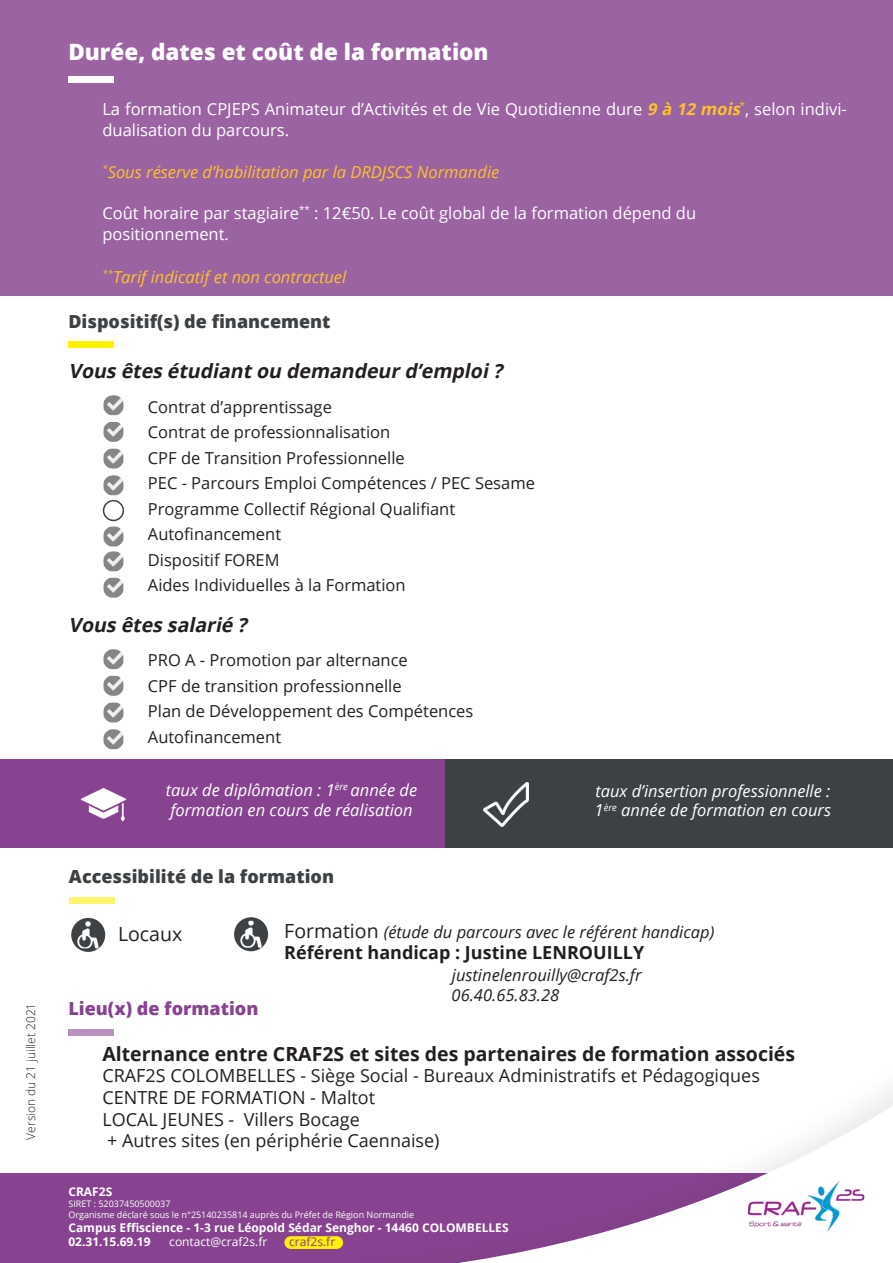
<style>
.page{position:relative;width:893px;height:1263px;background:#fff}
.page>*{position:absolute;margin:0;border:0;box-sizing:border-box;transform-origin:0 0}
.t1{font:800 22.5px "Open Sans";color:#fff}
.t2{font:700 19.5px "Open Sans";color:#231f20}
.t3{font:italic 700 19.5px "Open Sans";color:#231f20}
.t4{font:19.5px "Open Sans";color:#231f20}
.t5{font:18px/21.6px "Open Sans";color:#231f20}
.t6{font:800 18px "Open Sans";color:#3d4144}
.t7{font:700 18px "Open Sans";color:#231f20}
.t8{font:800 18px "Open Sans";color:#87438f}
.t9{font:16.5px/25.5px "Open Sans";color:#231f20}
.t10{font:16.5px/21px "Open Sans";color:#fff}
.t11{font:italic 16.5px/19.8px "Open Sans";color:#fff}
.t12{font:italic 16.5px/19.8px "Open Sans";color:#231f20}
.t13{font:italic 16.5px "Open Sans";color:#fec22a}
.t14{font:700 12px/14.4px "Open Sans";color:#fff}
.t15{font:300 12px "Open Sans";color:#231f20}
.t16{font:12px "Open Sans";color:#fff}
.t17{font:12px "Open Sans";color:#87438f}
.t18{font:10.5px "Open Sans";color:#231f20}
.t19{font:9px/10.8px "Open Sans";color:#fff}
.s1{font-weight:700;font-style:italic;color:#fec22a}
.s2{font-style:normal;font-size:19.5px}
</style>
<div class="page">
<hr style="left:0;top:384px;width:1px;height:317px;background:#87438f">
<div style="left:68px;top:341px;width:46px;height:6px;background:#fff101"></div>
<div style="left:0;top:1173px;width:893px;height:90px;background:#87438f"></div>
<svg style="left:287px;top:1092px;width:606px;height:171px"></svg>
<img style="left:748px;top:1181px;width:116px;height:51px">
<div style="left:284px;top:1236px;width:59px;height:13px;background:#fff101;border-radius:6px"></div>
<div style="left:0;top:0;width:893px;height:296px;background:#9b63a2"></div>
<div style="left:68px;top:1029px;width:46px;height:7px;background:#b992be"></div>
<img style="left:103px;top:395px;width:20px;height:20px">
<img style="left:103px;top:649px;width:20px;height:20px">
<img style="left:103px;top:422px;width:20px;height:20px">
<img style="left:103px;top:676px;width:20px;height:20px">
<img style="left:103px;top:449px;width:20px;height:20px">
<img style="left:103px;top:702px;width:20px;height:20px">
<img style="left:103px;top:475px;width:20px;height:20px">
<img style="left:103px;top:729px;width:20px;height:20px">
<img style="left:103px;top:526px;width:20px;height:20px">
<div style="left:68px;top:77px;width:46px;height:6px;background:#fff"></div>
<img style="left:103px;top:551px;width:20px;height:20px">
<img style="left:103px;top:578px;width:20px;height:20px">
<div style="left:103px;top:500px;width:21px;height:21px;border:2px solid #3d4144;border-radius:50%"></div>
<div style="left:0;top:759px;width:447px;height:89px;background:#87438f"></div>
<div style="left:446px;top:759px;width:447px;height:89px;background:#3d4144"></div>
<img style="left:81px;top:787px;width:45px;height:35px">
<img style="left:484px;top:782px;width:44px;height:45px">
<div style="left:69px;top:897px;width:45px;height:7px;background:#fff66c"></div>
<svg style="left:234px;top:917px;width:34px;height:34px"></svg>
<img style="left:238px;top:921px;width:27px;height:27px">
<svg style="left:71px;top:918px;width:34px;height:34px"></svg>
<img style="left:75px;top:921px;width:27px;height:27px">
<p class="t18" style="left:24px;top:1123px;width:139px;rotate:-90deg">Version du 20 octobre 2020</p>
<p class="t15" style="left:23px;top:1140px;width:138px;rotate:-90deg">Version du 21 juillet 2021</p>
<p class="t1" style="left:68px;top:35px;width:422px">Durée, dates et coût de la formation</p>
<p class="t10" style="left:102px;top:98px;width:746px">La formation CPJEPS Animateur d’Activités et de Vie Quotidienne dure <span class="s1">9 à 12 mois</span><sup>*</sup>, selon indivi&shy;dualisation du parcours.</p>
<p class="t13" style="left:102px;top:161px;width:398px"><sup>*</sup>Sous réserve d’habilitation par la DRDJSCS Normandie</p>
<p class="t10" style="left:102px;top:202px;width:595px">Coût horaire par stagiaire<sup>**</sup> : 12€50. Le coût global de la formation dépend du positionnement.</p>
<p class="t13" style="left:102px;top:266px;width:245px"><sup>**</sup>Tarif indicatif et non contractuel</p>
<p class="t6" style="left:68px;top:308px;width:264px">Dispositif(s) de financement</p>
<p class="t3" style="left:68px;top:358px;width:441px">Vous êtes étudiantou demandeurd’emploi?</p>
<p class="t9" style="left:148px;top:393px;width:389px">Contrat d’apprentissage<br>Contrat de professionnalisation<br>CPF de Transition Professionnelle<br>PEC - Parcours Emploi Compétences / PEC Sesame<br>Programme Collectif Régional Qualifiant<br>Autofinancement<br>Dispositif FOREM<br>Aides Individuelles à la Formation</p>
<p class="t3" style="left:68px;top:611px;width:185px">Vous êtes salarié ?</p>
<p class="t9" style="left:148px;top:647px;width:327px">PRO A - Promotion par alternance<br>CPF de transition professionnelle<br>Plan de Développement des Compétences<br>Autofinancement</p>
<p class="t11" style="left:166px;top:779px;width:253px">taux de diplômation : 1<sup>ère</sup> année de formation en cours de réalisation</p>
<p class="t11" style="left:595px;top:780px;width:238px">taux d’insertion professionnelle :<br>1<sup>ère</sup> année de formation en cours</p>
<p class="t6" style="left:69px;top:863px;width:267px">Accessibilité de la formation</p>
<p class="t4" style="left:118px;top:921px;width:66px">Locaux</p>
<p class="t12" style="left:284px;top:921px;width:432px"><span class="s2">Formation</span> (étude du parcours avec le référent handicap)</p>
<p class="t7" style="left:284px;top:940px;width:362px">Référent handicap : Justine LENROUILLY</p>
<p class="t12" style="left:452px;top:965px;width:192px">justinelenrouilly@craf2s.fr<br>06.40.65.83.28</p>
<p class="t8" style="left:68px;top:994px;width:192px">Lieu(x) de formation</p>
<p class="t2" style="left:102px;top:1040px;width:694px">Alternance entre CRAF2S et sites des partenaires de formation associés</p>
<p class="t5" style="left:102px;top:1064px;width:659px">CRAF2S COLOMBELLES - Siège Social - Bureaux Administratifs et Pédagogiques CENTRE DE FORMATION - Maltot<br>LOCAL JEUNES - Villers Bocage<br>+ Autres sites (en périphérie Caennaise)</p>
<p class="t14" style="left:68px;top:1184px;width:45px">CRAF2S</p>
<p class="t19" style="left:68px;top:1198px;width:347px">SIRET : 52037450500037<br>Organisme déclaré sous le n°25140235814 auprès du Préfet de Région Normandie</p>
<p class="t14" style="left:68px;top:1220px;width:442px">Campus Effiscience - 1-3 rue Léopold Sédar Senghor - 14460 COLOMBELLES<br>02.31.15.69.19</p>
<p class="t16" style="left:169px;top:1234px;width:100px">contact@craf2s.fr</p>
<p class="t17" style="left:289px;top:1234px;width:48px">craf2s.fr</p>
</div>
